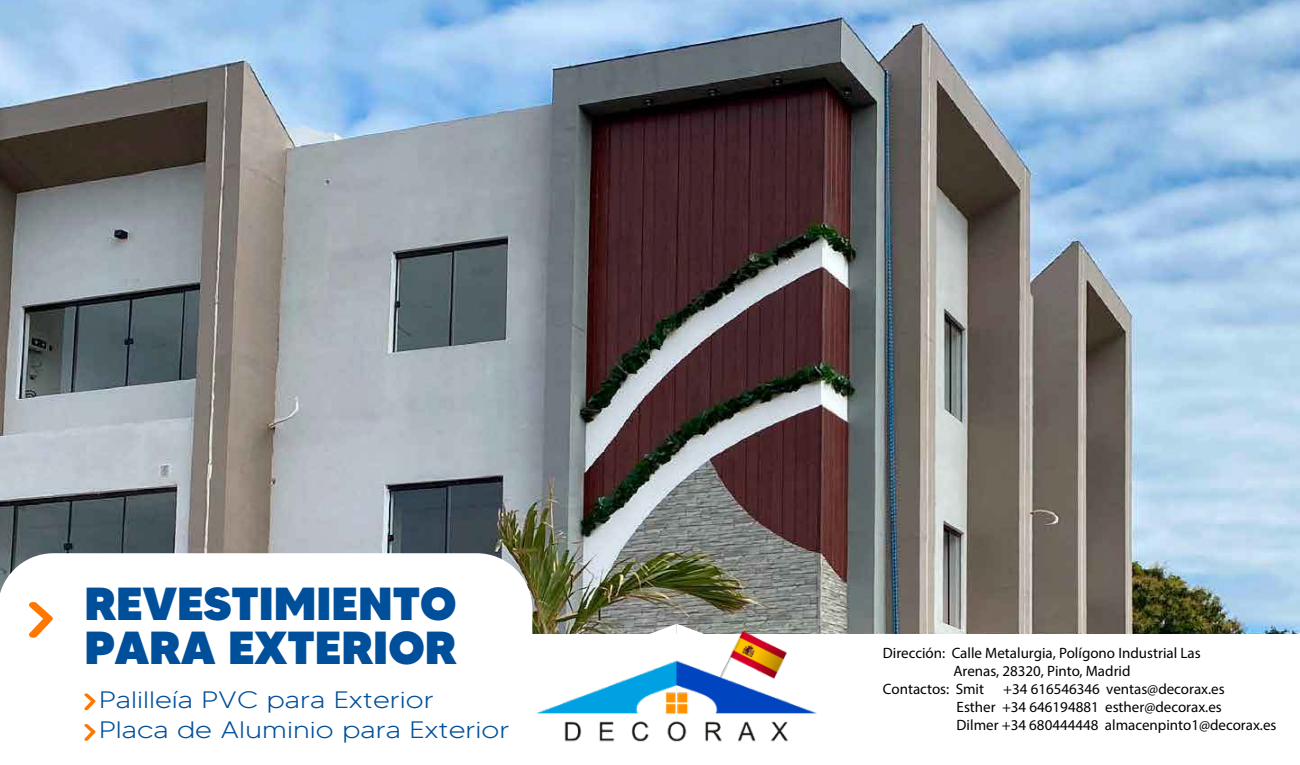
<style>
.page{position:relative;width:1300px;height:765px;background:#fff}
.page>*{position:absolute;margin:0;border:0;box-sizing:border-box;transform-origin:0 0}
.t1{font:900 46.25px/43.8px "MADETOMMY";color:#004f9a}
.t2{font:300 23.75px/30px "MADETOMMY";color:#004f9a;scale:1.24 1}
.t3{font:15px/18px "Myriad Pro";color:#000}
</style>
<div class="page">
<img style="left:0;top:0;width:1300px;height:634px">
<svg style="left:0;top:553px;width:532px;height:158px"></svg>
<svg style="left:28px;top:602px;width:25px;height:36px"></svg>
<svg style="left:84px;top:724px;width:12px;height:17px"></svg>
<svg style="left:84px;top:693px;width:12px;height:17px"></svg>
<img style="left:532px;top:620px;width:289px;height:122px">
<h1 class="t1" style="left:84px;top:581px;width:374px">REVESTIMIENTO<br>PARA EXTERIOR</h1>
<h2 class="t2" style="left:99px;top:685px;width:332px">Palilleía PVC para Exterior<br>Placa de Aluminio para Exterior</h2>
<p class="t3" style="left:883px;top:644px;width:319px">Dirección: Calle Metalurgia, Polígono Industrial Las</p>
<p class="t3" style="left:953px;top:662px;width:179px">Arenas, 28320, Pinto, Madrid</p>
<p class="t3" style="left:883px;top:680px;width:103px">Contactos: Smit</p>
<p class="t3" style="left:956px;top:680px;width:321px;text-indent:47px">+34 616546346 ventas@decorax.es<br>Esther +34 646194881 esther@decorax.es<br>Dilmer +34 680444448 almacenpinto1@decorax.es</p>
</div>
